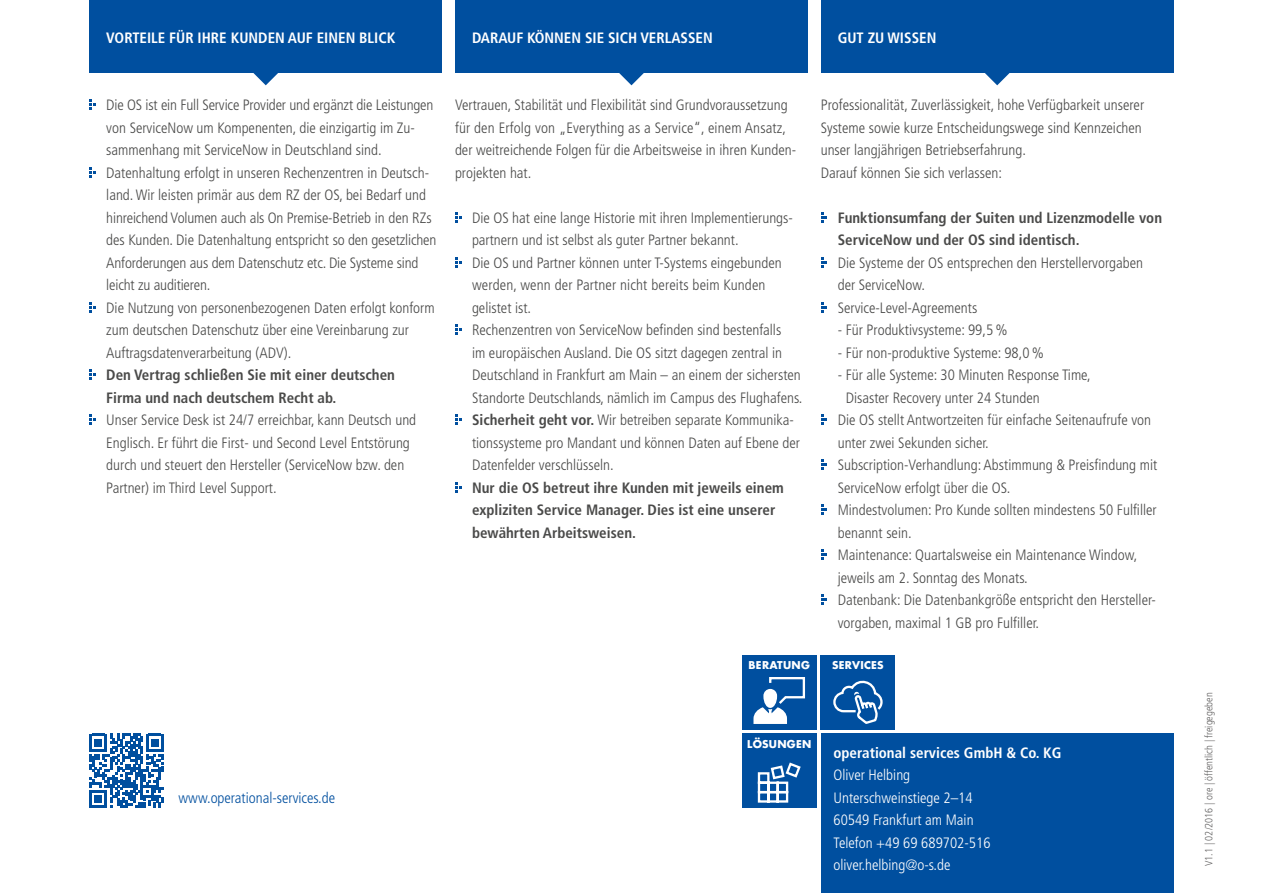
<style>
.page{position:relative;width:1263px;height:893px;background:#fff}
.page>*{position:absolute;margin:0;border:0;box-sizing:border-box;transform-origin:0 0}
.t1{font:300 condensed 15px/22.5px "Frutiger LT Std";color:#4a4a49}
.t2{font:700 condensed 15px/22.5px "Frutiger LT Std";color:#4a4a49}
.t3{font:700 condensed 15px "Frutiger LT Std";color:#fff}
.t4{font:300 condensed 15px/22.5px "Frutiger LT Std";color:#fff}
.t5{font:300 condensed 15px "Frutiger LT Std";color:#004f9f}
.t6{font:300 condensed 10.5px "Frutiger LT Std";color:#646363}
.t7{font:700 10.5px "Futura Std";letter-spacing:.025em;color:#fff}
.s1{font-weight:700}
</style>
<div class="page">
<svg style="left:236px;top:72px;width:60px;height:13px"></svg>
<svg style="left:601px;top:72px;width:60px;height:13px"></svg>
<svg style="left:967px;top:72px;width:60px;height:13px"></svg>
<div style="left:89px;top:0;width:353px;height:72px;background:#004f9f"></div>
<div style="left:455px;top:0;width:353px;height:72px;background:#004f9f"></div>
<div style="left:821px;top:0;width:353px;height:72px;background:#004f9f"></div>
<svg style="left:89px;top:100px;width:7px;height:10px"></svg>
<svg style="left:89px;top:167px;width:7px;height:11px"></svg>
<svg style="left:89px;top:302px;width:7px;height:11px"></svg>
<svg style="left:89px;top:370px;width:7px;height:10px"></svg>
<svg style="left:89px;top:415px;width:7px;height:10px"></svg>
<svg style="left:455px;top:212px;width:7px;height:11px"></svg>
<svg style="left:455px;top:257px;width:7px;height:11px"></svg>
<svg style="left:455px;top:325px;width:7px;height:10px"></svg>
<svg style="left:455px;top:415px;width:7px;height:10px"></svg>
<svg style="left:455px;top:482px;width:7px;height:11px"></svg>
<svg style="left:821px;top:212px;width:6px;height:11px"></svg>
<svg style="left:821px;top:257px;width:6px;height:11px"></svg>
<svg style="left:821px;top:302px;width:6px;height:11px"></svg>
<svg style="left:821px;top:415px;width:6px;height:10px"></svg>
<svg style="left:821px;top:460px;width:6px;height:10px"></svg>
<svg style="left:821px;top:505px;width:6px;height:10px"></svg>
<svg style="left:821px;top:550px;width:6px;height:10px"></svg>
<svg style="left:821px;top:595px;width:6px;height:10px"></svg>
<div style="left:821px;top:733px;width:353px;height:160px;background:#004f9f"></div>
<div style="left:742px;top:655px;width:74px;height:74px;background:#004f9f"></div>
<svg style="left:753px;top:677px;width:52px;height:47px"></svg>
<div style="left:821px;top:655px;width:74px;height:74px;background:#004f9f"></div>
<svg style="left:833px;top:681px;width:49px;height:43px"></svg>
<div style="left:742px;top:733px;width:74px;height:75px;background:#004f9f"></div>
<svg style="left:758px;top:762px;width:43px;height:41px"></svg>
<svg style="left:89px;top:733px;width:75px;height:75px"></svg>
<p class="t3" style="left:106px;top:28px;width:291px">VORTEILE FÜR IHRE KUNDEN AUF EINEN BLICK</p>
<p class="t3" style="left:472px;top:28px;width:242px">DARAUF KÖNNEN SIE SICH VERLASSEN</p>
<p class="t3" style="left:838px;top:28px;width:100px">GUT ZU WISSEN</p>
<p class="t1" style="left:106px;top:94px;width:332px">Die OS ist ein Full Service Provider und ergänzt die Leistungen von ServiceNow um Kompenenten, die einzigartig im Zu&shy;sammenhang mit ServiceNow in Deutschland sind.<br>Datenhaltung erfolgt in unseren Rechenzentren in Deutsch&shy;land. Wir leisten primär aus dem RZ der OS, bei Bedarf und hinreichend Volumen auch als On Premise-Betrieb in den RZs des Kunden. Die Datenhaltung entspricht so den gesetzlichen Anforderungen aus dem Datenschutz etc. Die Systeme sind leicht zu auditieren.<br>Die Nutzung von personenbezogenen Daten erfolgt konform zum deutschen Datenschutz über eine Vereinbarung zur Auftragsdatenverarbeitung (ADV).</p>
<p class="t2" style="left:106px;top:364px;width:290px">Den Vertrag schließen Sie mit einer deutschen<br>Firma und nach deutschem Recht ab.</p>
<p class="t1" style="left:106px;top:409px;width:311px">Unser Service Desk ist 24/7 erreichbar, kann Deutsch und Englisch. Er führt die First- und Second Level Entstörung durch und steuert den Hersteller (ServiceNow bzw. den Partner) im Third Level Support.</p>
<p class="t1" style="left:455px;top:94px;width:343px">Vertrauen, Stabilität und Flexibilität sind Grundvoraussetzung für den Erfolg von „Everything as a Service“, einem Ansatz, der weitreichende Folgen für die Arbeitsweise in ihren Kunden&shy;projekten hat.</p>
<p class="t1" style="left:472px;top:206px;width:332px">Die OS hat eine lange Historie mit ihren Implementierungs&shy;partnern und ist selbst als guter Partner bekannt.<br>Die OS und Partner können unter T-Systems eingebunden werden, wenn der Partner nicht bereits beim Kunden gelistet ist.<br>Rechenzentren von ServiceNow befinden sind bestenfalls<br>im europäischen Ausland. Die OS sitzt dagegen zentral in Deutschland in Frankfurt am Main – an einem der sichersten Standorte Deutschlands, nämlich im Campus des Flughafens.<br><span class="s1">Sicherheit geht vor.</span> Wir betreiben separate Kommunika&shy;tionssysteme pro Mandant und können Daten auf Ebene der Datenfelder verschlüsseln.</p>
<p class="t2" style="left:472px;top:476px;width:313px">Nur die OS betreut ihre Kunden mit jeweils einem expliziten Service Manager. Dies ist eine unserer bewährten Arbeitsweisen.</p>
<p class="t1" style="left:821px;top:94px;width:325px">Professionalität, Zuverlässigkeit, hohe Verfügbarkeit unserer Systeme sowie kurze Entscheidungswege sind Kennzeichen unser langjährigen Betriebserfahrung.<br>Darauf können Sie sich verlassen:</p>
<p class="t2" style="left:838px;top:206px;width:326px">Funktionsumfang der Suiten und Lizenzmodelle von<br>ServiceNow und der OS sind identisch.</p>
<p class="t1" style="left:838px;top:251px;width:307px">Die Systeme der OS entsprechen den Herstellervorgaben der ServiceNow.<br>Service-Level-Agreements</p>
<p class="t1" style="left:838px;top:319px;width:171px">- Für Produktivsysteme: 99,5 %</p>
<p class="t1" style="left:838px;top:341px;width:208px">- Für non-produktive Systeme: 98,0 %</p>
<p class="t1" style="left:838px;top:364px;width:254px">- Für alle Systeme: 30 Minuten Response Time,</p>
<p class="t1" style="left:846px;top:386px;width:195px">Disaster Recovery unter 24 Stunden</p>
<p class="t1" style="left:838px;top:409px;width:315px">Die OS stellt Antwortzeiten für einfache Seitenaufrufe von</p>
<p class="t1" style="left:838px;top:431px;width:153px">unter zwei Sekunden sicher.</p>
<p class="t1" style="left:838px;top:454px;width:321px">Subscription-Verhandlung: Abstimmung &amp; Preisfindung mit</p>
<p class="t1" style="left:838px;top:476px;width:174px">ServiceNow erfolgt über die OS.</p>
<p class="t1" style="left:838px;top:499px;width:320px">Mindestvolumen: Pro Kunde sollten mindestens 50 Fulfiller</p>
<p class="t1" style="left:838px;top:521px;width:75px">benannt sein.</p>
<p class="t1" style="left:838px;top:544px;width:301px">Maintenance: Quartalsweise ein Maintenance Window,</p>
<p class="t1" style="left:838px;top:566px;width:191px">jeweils am 2. Sonntag des Monats.</p>
<p class="t1" style="left:838px;top:589px;width:320px">Datenbank: Die Datenbankgröße entspricht den Hersteller-</p>
<p class="t1" style="left:838px;top:611px;width:203px">vorgaben, maximal 1 GB pro Fulfiller.</p>
<p class="t7" style="left:749px;top:658px;width:63px">BERATUNG</p>
<p class="t7" style="left:832px;top:658px;width:53px">SERVICES</p>
<p class="t5" style="left:179px;top:790px;width:158px">www.operational-services.de</p>
<p class="t7" style="left:747px;top:737px;width:66px">LÖSUNGEN</p>
<p class="t3" style="left:833px;top:743px;width:229px">operational services GmbH &amp; Co. KG</p>
<p class="t4" style="left:833px;top:764px;width:159px">Oliver Helbing<br>Unterschweinstiege 2–14<br>60549 Frankfurt am Main<br>Telefon +49 69 689702-516 oliver.helbing@o-s.de</p>
<p class="t6" style="left:1203px;top:866px;width:175px;rotate:-90deg">V1.1 | 02/2016 | ore | öffentlich | freigegeben</p>
</div>
